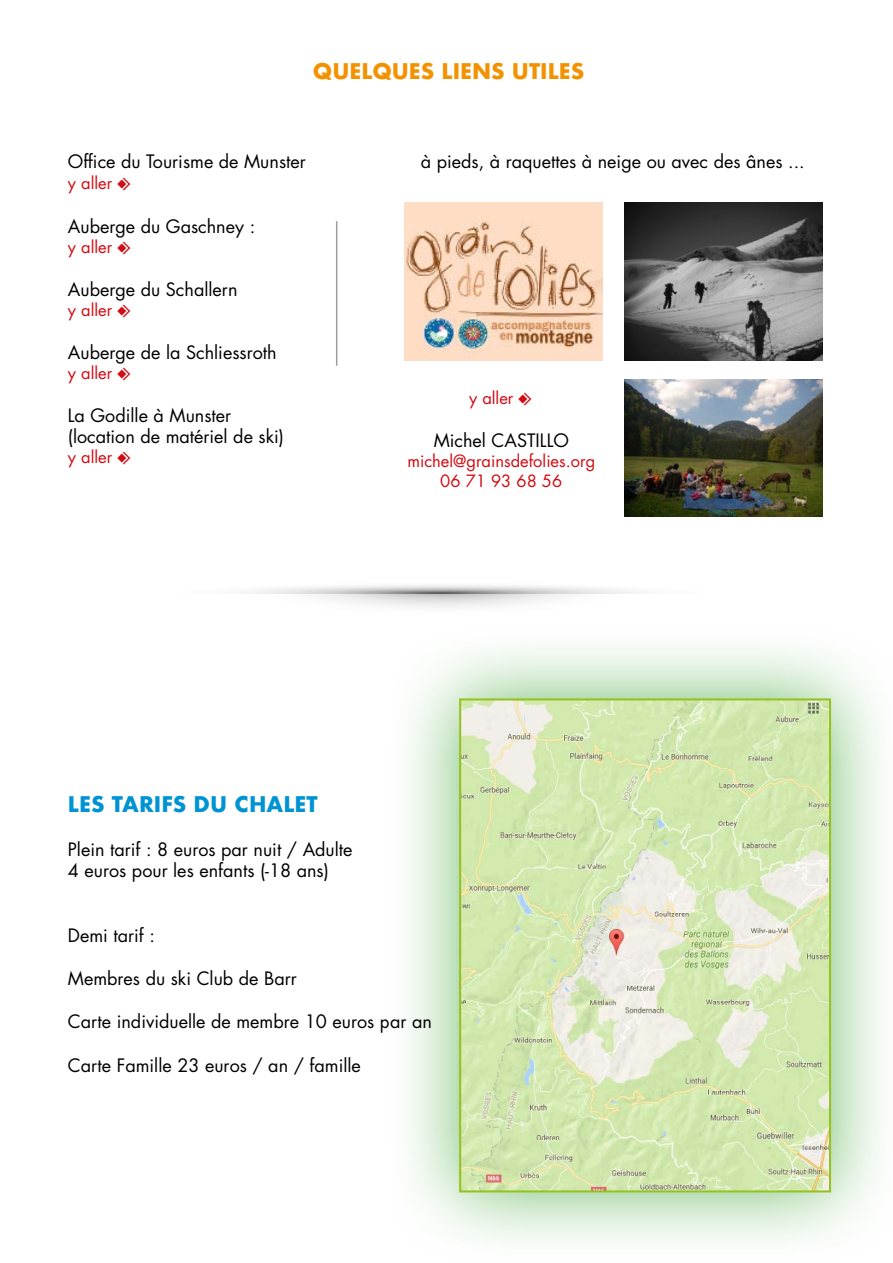
<style>
.page{position:relative;width:893px;height:1263px;background:#fff}
.page>*{position:absolute;margin:0;border:0;box-sizing:border-box;transform-origin:0 0}
.t1{font:700 21px "Futura";color:#f39200}
.t2{font:700 21px "Futura";color:#0093d3}
.t3{font:18px/21.6px "Futura";color:#000}
.t4{font:16.5px/19.8px "Futura";color:#d20a11;text-align:center}
.s1{font-family:"Pointers"}
</style>
<div class="page">
<svg style="left:248px;top:593px;width:386px;height:14px"></svg>
<svg style="left:248px;top:585px;width:385px;height:8px"></svg>
<div style="left:386px;top:625px;width:507px;height:638px;background:#3fa535;opacity:.75"></div>
<img style="left:462px;top:701px;width:366px;height:488px">
<div style="left:459px;top:698px;width:372px;height:494px;border:2px solid #95c11f"></div>
<img style="left:404px;top:203px;width:198px;height:157px">
<hr style="left:336px;top:221px;width:1px;height:145px;background:#9d9d9c">
<img style="left:624px;top:203px;width:198px;height:157px">
<img style="left:624px;top:379px;width:198px;height:137px">
<p class="t1" style="left:313px;top:56px;width:273px">QUELQUES LIENS UTILES</p>
<p class="t3" style="left:68px;top:150px;width:240px">Office du Tourisme de Munster</p>
<p class="t4" style="left:68px;top:173px;width:66px">y aller <span class="s1">k</span></p>
<p class="t3" style="left:68px;top:215px;width:189px">Auberge du Gaschney :</p>
<p class="t4" style="left:68px;top:236px;width:66px">y aller <span class="s1">k</span></p>
<p class="t3" style="left:68px;top:278px;width:171px">Auberge du Schallern</p>
<p class="t4" style="left:68px;top:299px;width:66px">y aller <span class="s1">k</span></p>
<p class="t3" style="left:68px;top:341px;width:210px">Auberge de la Schliessroth</p>
<p class="t4" style="left:68px;top:362px;width:66px">y aller <span class="s1">k</span></p>
<p class="t3" style="left:68px;top:404px;width:218px">La Godille à Munster (location de matériel de ski)</p>
<p class="t4" style="left:68px;top:447px;width:66px">y aller <span class="s1">k</span></p>
<p class="t3" style="left:421px;top:150px;width:385px">à pieds, à raquettes à neige ou avec des ânes ...</p>
<p class="t4" style="left:469px;top:388px;width:66px">y aller <span class="s1">k</span></p>
<p class="t3" style="left:434px;top:430px;width:137px">Michel CASTILLO</p>
<p class="t4" style="left:407px;top:451px;width:189px">michel@grainsdefolies.org<br>06 71 93 68 56</p>
<p class="t2" style="left:68px;top:789px;width:251px">LES TARIFS DU CHALET</p>
<p class="t3" style="left:68px;top:838px;width:286px">Plein tarif : 8 euros par nuit / Adulte<br>4 euros pour les enfants (-18 ans)</p>
<p class="t3" style="left:68px;top:924px;width:89px">Demi tarif :</p>
<p class="t3" style="left:68px;top:967px;width:230px">Membres du ski Club de Barr</p>
<p class="t3" style="left:68px;top:1011px;width:366px">Carte individuelle de membre 10 euros par an</p>
<p class="t3" style="left:68px;top:1054px;width:295px">Carte Famille 23 euros / an / famille</p>
</div>
